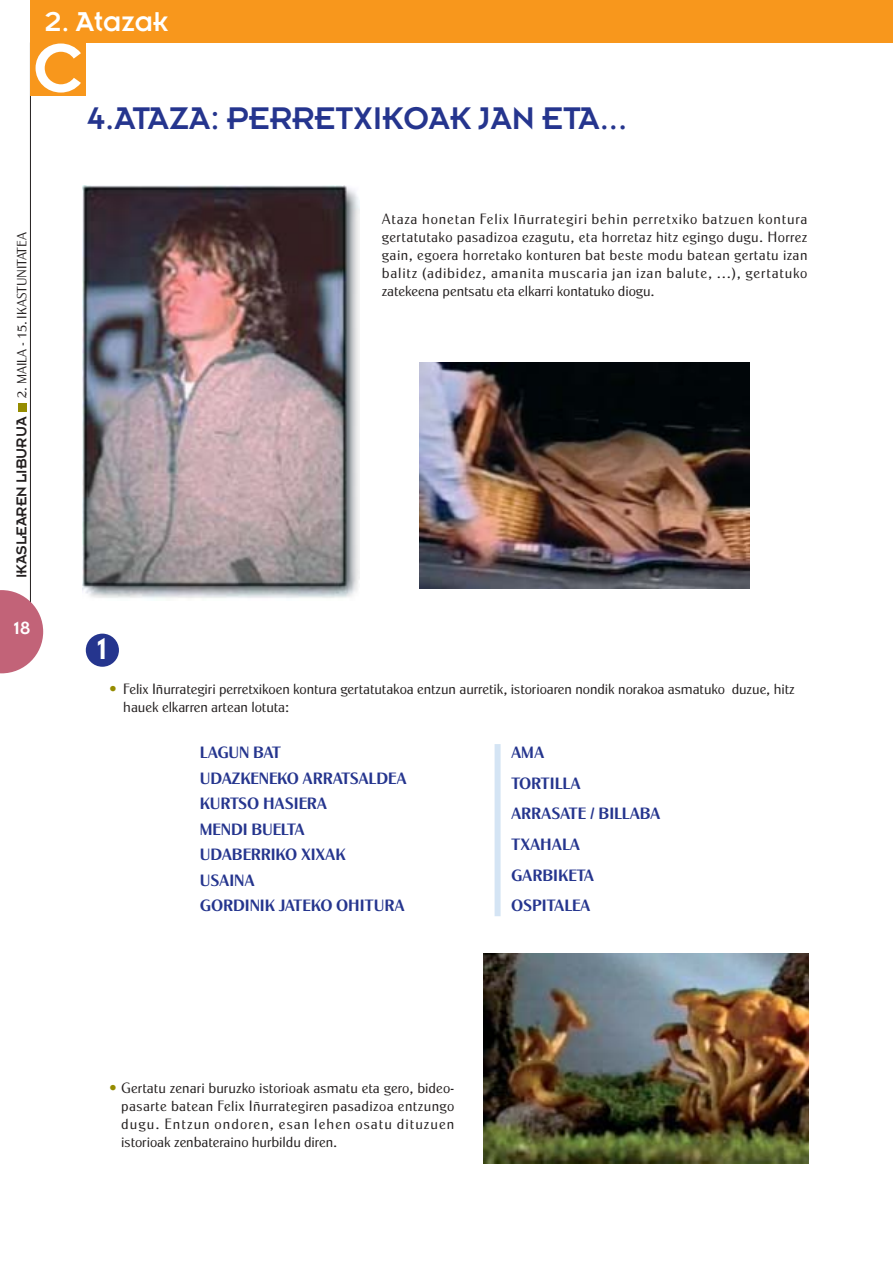
<style>
.page{position:relative;width:893px;height:1263px;background:#fff}
.page>*{position:absolute;margin:0;border:0;box-sizing:border-box;transform-origin:0 0}
.t1{font:75px "Insignia";color:#fff}
.t2{font:34.5px "Insignia";color:#25358e}
.t3{font:33px "Insignia";color:#fff}
.t4{font:30px "Insignia";color:#fff}
.t5{font:19.5px "Insignia";color:#fff}
.t6{font:16.5px/25.5px "Cg Globe Gothic Bd";letter-spacing:-.005em;color:#25358e}
.t7{font:15px/18px "Cg Globe Gothic Lt";color:#231f1f;text-align:justify}
.t8{font:13.5px "Cg Globe Gothic Lt";color:#231f1f}
.s1{font-family:"Insignia";font-size:15.75px}
.s2{color:#958c00}
</style>
<div class="page">
<hr style="left:30px;top:43px;width:1px;height:588px;background:#231f1f">
<div style="left:31px;top:0;width:861px;height:43px;background:#f8971c"></div>
<svg style="left:0;top:590px;width:43px;height:83px"></svg>
<div style="left:18px;top:403px;width:8px;height:9px;background:#958c00"></div>
<div style="left:30px;top:43px;width:56px;height:53px;background:#f8971c"></div>
<div style="left:86px;top:634px;width:33px;height:33px;background:#25358e;border-radius:50%"></div>
<img style="left:419px;top:362px;width:331px;height:226px">
<img style="left:82px;top:185px;width:278px;height:414px">
<img style="left:483px;top:953px;width:326px;height:210px">
<div style="left:494px;top:744px;width:6px;height:172px;background:#d4e4f4"></div>
<h3 class="t4" style="left:45px;top:12px;width:125px">2. Atazak</h3>
<h1 class="t1" style="left:33px;top:44px;width:52px">C</h1>
<p class="t8" style="left:17px;top:578px;width:348px;rotate:-90deg"><span class="s1">IKASLEAREN LIBURUA</span> 2. MAILA - 15. IKASTUNITATEA</p>
<h3 class="t5" style="left:14px;top:622px;width:19px">18</h3>
<h2 class="t2" style="left:87px;top:108px;width:541px">4.ATAZA: PERRETXIKOAK JAN ETA...</h2>
<h3 class="t3" style="left:97px;top:638px;width:12px">1</h3>
<p class="t7" style="left:382px;top:211px;width:427px">Ataza honetan Felix Iñurrategiri behin perretxiko batzuen kontura gertatutako pasadizoa ezagutu, eta horretaz hitz egingo dugu. Horrez gain, egoera horretako konturen bat beste modu batean gertatu izan balitz (adibidez, amanita muscaria jan izan balute, ...), gertatuko zatekeena pentsatu eta elkarri kontatuko diogu.</p>
<p class="t7" style="left:123px;top:681px;width:673px;text-indent:-14px"><span class="s2">•</span> Felix Iñurrategiri perretxikoen kontura gertatutakoa entzun aurretik, istorioaren nondik norakoa asmatuko duzue, hitz hauek elkarren artean lotuta:</p>
<p class="t6" style="left:200px;top:741px;width:208px">LAGUN BAT<br>UDAZKENEKO ARRATSALDEA<br>KURTSO HASIERA<br>MENDI BUELTA<br>UDABERRIKO XIXAK<br>USAINA<br>GORDINIK JATEKO OHITURA</p>
<p class="t6" style="left:511px;top:739px;width:151px;line-height:30.8px">AMA<br>TORTILLA<br>ARRASATE / BILLABA<br>TXAHALA<br>GARBIKETA<br>OSPITALEA</p>
<p class="t7" style="left:121px;top:1081px;width:334px;text-indent:-12px"><span class="s2">•</span> Gertatu zenari buruzko istorioak asmatu eta gero, bideo&shy;pasarte batean Felix Iñurrategiren pasadizoa entzungo dugu. Entzun ondoren, esan lehen osatu dituzuen istorioak zenbateraino hurbildu diren.</p>
</div>
